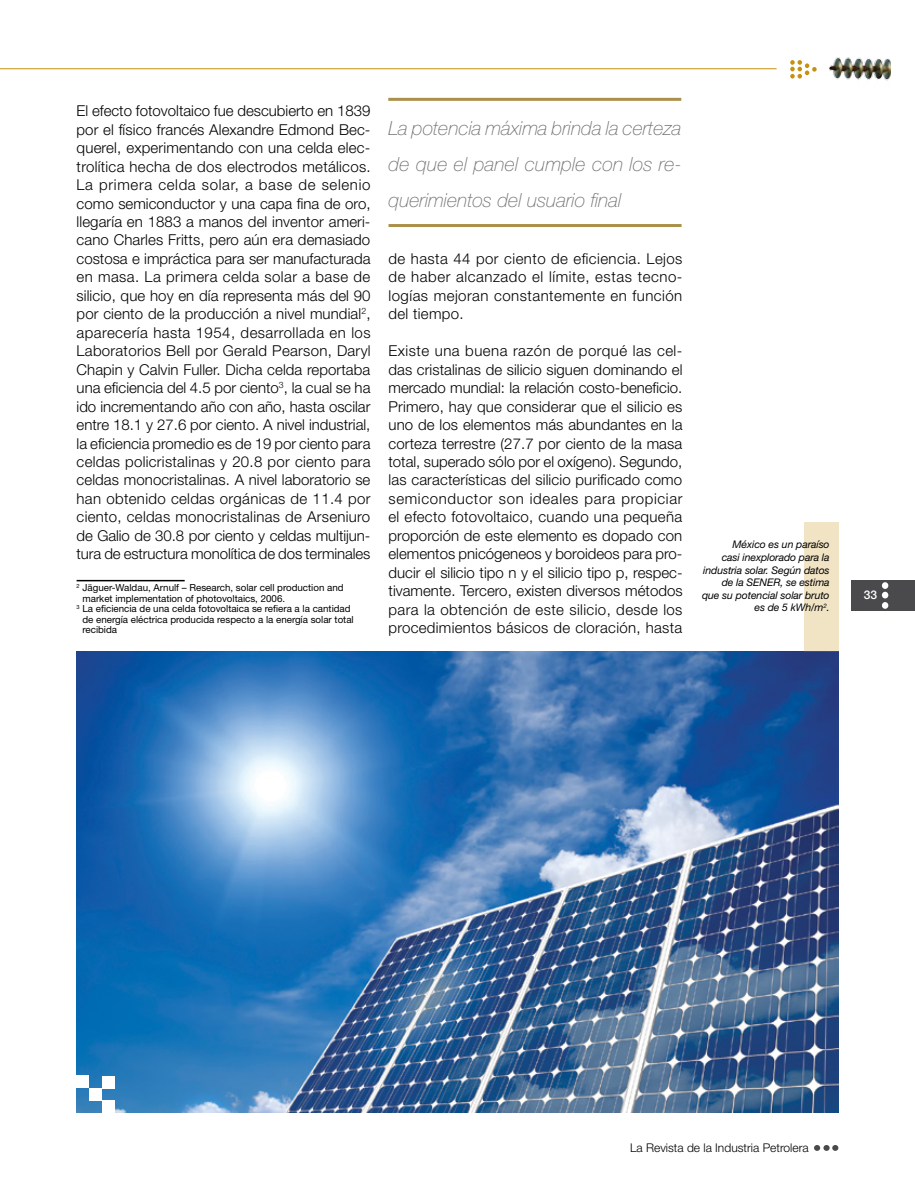
<style>
.page{position:relative;width:915px;height:1191px;background:#fff}
.page>*{position:absolute;margin:0;border:0;box-sizing:border-box;transform-origin:0 0}
.t1{font:italic 100 19.5px/36px "Helvetica Neue LT Std";color:#6d6e71;text-align:justify}
.t2{font:300 15px/18.5px "Helvetica Neue LT Std";letter-spacing:.02em;color:#000;text-align:justify}
.t3{font:300 12px "Helvetica Neue LT Std";color:#000}
.t4{font:500 12px "Helvetica Neue LT Std";color:#fff}
.t5{font:italic 10.5px/12.6px "Helvetica Neue LT Std";letter-spacing:-.01em;color:#000;text-align:right}
.t6{font:9.75px "Helvetica Neue LT Std";color:#000}
</style>
<div class="page">
<svg style="left:790px;top:60px;width:26px;height:19px"></svg>
<svg style="left:814px;top:1145px;width:24px;height:5px"></svg>
<img style="left:829px;top:57px;width:61px;height:24px">
<hr style="left:0;top:68px;width:776px;height:1px;background:#c5910e">
<div style="left:850px;top:580px;width:64px;height:30px;background:#4a4a4d"></div>
<div style="left:881px;top:592px;width:7px;height:6px;background:#fff;border-radius:50%"></div>
<svg style="left:881px;top:602px;width:7px;height:7px"></svg>
<svg style="left:881px;top:582px;width:7px;height:7px"></svg>
<hr style="left:77px;top:580px;width:108px;height:1px;background:#000">
<hr style="left:388px;top:98px;width:293px;height:3px;background:#886400">
<hr style="left:388px;top:224px;width:293px;height:3px;background:#886400">
<img style="left:77px;top:651px;width:761px;height:462px">
<div style="left:804px;top:522px;width:34px;height:129px;background:#f1e4c5"></div>
<div style="left:89px;top:1088px;width:13px;height:12px;background:#fff"></div>
<div style="left:102px;top:1075px;width:13px;height:13px;background:#fff"></div>
<div style="left:77px;top:1075px;width:12px;height:13px;background:#fff"></div>
<div style="left:102px;top:1100px;width:13px;height:13px;background:#fff"></div>
<p class="t2" style="left:77px;top:101px;width:295px">El efecto fotovoltaico fue descubierto en 1839 por el físico francés Alexandre Edmond Bec&shy;querel, experimentando con una celda elec&shy;trolítica hecha de dos electrodos metálicos.<br>La primera celda solar, a base de selenio como semiconductor y una capa fina de oro, llegaría en 1883 a manos del inventor ameri&shy;cano Charles Fritts, pero aún era demasiado costosa e impráctica para ser manufacturada en masa. La primera celda solar a base de silicio, que hoy en día representa más del 90 por ciento de la producción a nivel mundial<sup>2</sup>, aparecería hasta 1954, desarrollada en los Laboratorios Bell por Gerald Pearson, Daryl Chapin y Calvin Fuller. Dicha celda reportaba una eficiencia del 4.5 por ciento<sup>3</sup>, la cual se ha ido incrementando año con año, hasta oscilar entre 18.1 y 27.6 por ciento. A nivel industrial, la eficiencia promedio es de 19 por ciento para celdas policristalinas y 20.8 por ciento para celdas monocristalinas. A nivel laboratorio se han obtenido celdas orgánicas de 11.4 por ciento, celdas monocristalinas de Arseniuro de Galio de 30.8 por ciento y celdas multijun&shy;tura de estructura monolítica de dos terminales</p>
<p class="t6" style="left:77px;top:582px;width:268px"><sup>2</sup> Jäguer-Waldau, Arnulf – Research, solar cell production and</p>
<p class="t6" style="left:82px;top:592px;width:204px">market implementation of photovoltaics, 2006.</p>
<p class="t6" style="left:77px;top:603px;width:275px"><sup>3</sup> La eficiencia de una celda fotovoltaica se refiera a la cantidad</p>
<p class="t6" style="left:82px;top:613px;width:273px">de energía eléctrica producida respecto a la energía solar total</p>
<p class="t6" style="left:82px;top:624px;width:36px">recibida</p>
<h1 class="t1" style="left:388px;top:110px;width:294px">La potencia máxima brinda la certeza de que el panel cumple con los re&shy;querimientos del usuario final</h1>
<p class="t2" style="left:388px;top:249px;width:295px">de hasta 44 por ciento de eficiencia. Lejos de haber alcanzado el límite, estas tecno&shy;logías mejoran constantemente en función del tiempo.</p>
<p class="t2" style="left:388px;top:341px;width:295px">Existe una buena razón de porqué las cel&shy;das cristalinas de silicio siguen dominando el mercado mundial: la relación costo-beneficio.<br>Primero, hay que considerar que el silicio es uno de los elementos más abundantes en la corteza terrestre (27.7 por ciento de la masa total, superado sólo por el oxígeno). Segundo, las características del silicio purificado como semiconductor son ideales para propiciar el efecto fotovoltaico, cuando una pequeña proporción de este elemento es dopado con elementos pnicógeneos y boroideos para pro&shy;ducir el silicio tipo n y el silicio tipo p, respec&shy;tivamente. Tercero, existen diversos métodos para la obtención de este silicio, desde los procedimientos básicos de cloración, hasta</p>
<p class="t5" style="left:701px;top:538px;width:129px">México es un paraíso<br>casi inexplorado para la industria solar. Según datos de la SENER, se estima que su potencial solar bruto es de 5 kWh/m<sup>2</sup>.</p>
<p class="t4" style="left:863px;top:588px;width:15px">33</p>
<p class="t3" style="left:630px;top:1140px;width:180px">La Revista de la Industria Petrolera</p>
</div>
